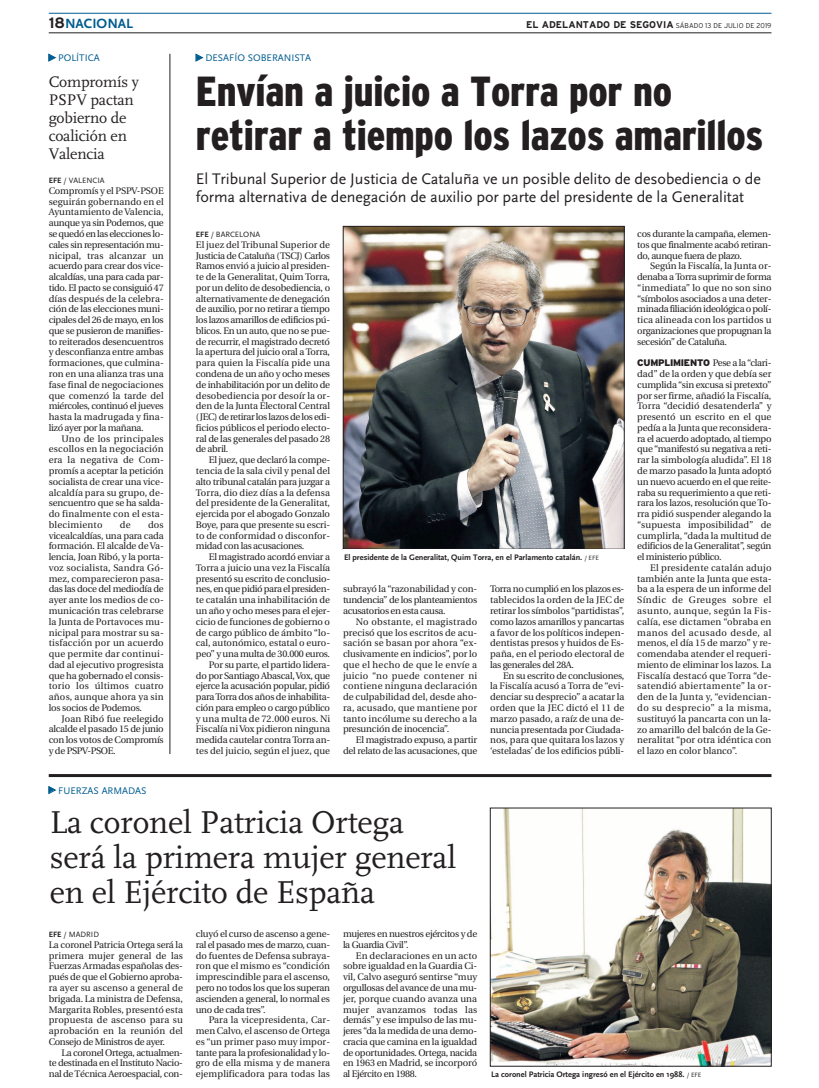
<style>
.page{position:relative;width:819px;height:1088px;background:#fff}
.page>*{position:absolute;margin:0;border:0;box-sizing:border-box;transform-origin:0 0}
.t1{font:900 condensed 42px/44px "Interstate Adobe";letter-spacing:-.005em;color:#231f20}
.t2{font:33px/35px "FF Scala";letter-spacing:-.005em;color:#231f20}
.t3{font:16px/18px "Scala Sans";letter-spacing:-.005em;color:#231f20}
.t4{font:16px/18px "FF Scala";letter-spacing:-.01em;color:#231f20}
.t5{font:700 14px "Scala Sans";color:#005d90}
.t6{font:10px "Scala Sans";color:#005d90}
.t7{font:700 9.8px "Interstate Adobe";color:#231f20}
.t8{font:9.5px/10.8px "Utopia";letter-spacing:-.02em;color:#231f20;text-align:justify}
.t9{font:700 8.3px "Scala Sans";color:#231f20}
.t10{font:8px "Scala Sans";color:#231f20}
.s1{font-family:"Interstate Adobe";font-size:15px;color:#231f20}
.s2{font-weight:300;font-size:7px}
.s3{font-weight:700}
.s4{font-family:"Interstate Adobe";font-weight:900}
.s5{font-weight:400;font-size:6.5px}
</style>
<div class="page">
<hr style="left:49px;top:33px;width:722px;height:1px;background:#231f20">
<hr style="left:49px;top:13px;width:722px;height:1px;background:#005d90">
<img style="left:345px;top:228px;width:277px;height:319px">
<div style="left:343px;top:226px;width:281px;height:323px;border:1px solid #231f20"></div>
<hr style="left:49px;top:774px;width:722px;height:3px;background:#231f20">
<hr style="left:170px;top:54px;width:1px;height:700px;background:#231f20">
<img style="left:492px;top:810px;width:277px;height:254px">
<div style="left:490px;top:808px;width:281px;height:258px;border:1px solid #231f20"></div>
<h3 class="t5" style="left:49px;top:18px;width:86px"><span class="s1">18</span>NACIONAL</h3>
<p class="t7" style="left:526px;top:21px;width:247px">EL ADELANTADO DE SEGOVIA <span class="s2">SÁBADO 13 DE JULIO DE 2019</span></p>
<p class="t6" style="left:49px;top:54px;width:52px">✔ POLÍTICA</p>
<h3 class="t4" style="left:49px;top:74px;width:92px">Compromís y<br>PSPV pactan gobierno de coalición en<br>Valencia</h3>
<p class="t10" style="left:49px;top:177px;width:57px"><span class="s3">EFE</span> / VALENCIA</p>
<p class="t8" style="left:49px;top:185px;width:117px">Compromís y el PSPV-PSOE seguirán gobernando en el Ayuntamiento de Valencia, aunque ya sin Podemos, que se quedó en las elecciones lo&shy;cales sin representación mu&shy;nicipal, tras alcanzar un acuerdo para crear dos vice&shy;alcaldías, una para cada par&shy;tido. El pacto se consiguió 47 días después de la celebra&shy;ción de las elecciones muni&shy;cipales del 26 de mayo, en los que se pusieron de manifies&shy;to reiterados desencuentros y desconfianza entre ambas formaciones, que culmina&shy;ron en una alianza tras una fase final de negociaciones que comenzó la tarde del miércoles, continuó el jueves hasta la madrugada y fina&shy;lizó ayer por la mañana.</p>
<p class="t8" style="left:49px;top:433px;width:117px;text-indent:13px">Uno de los principales escollos en la negociación era la negativa de Com&shy;promís a aceptar la petición socialista de crear una vice&shy;alcaldía para su grupo, de&shy;sencuentro que se ha salda&shy;do finalmente con el esta&shy;blecimiento</p>
<p class="t8" style="left:49px;top:519px;width:117px;text-indent:99px">dos vicealcaldías, una para cada formación. El alcalde de Va&shy;lencia, Joan Ribó, y la porta&shy;voz socialista, Sandra Gó&shy;mez, comparecieron pasa&shy;das las doce del mediodía de ayer ante los medios de co&shy;municación tras celebrarse la Junta de Portavoces mu&shy;nicipal para mostrar su sa&shy;tisfacción por un acuerdo que permite dar continui&shy;dad al ejecutivo progresista que ha gobernado el consis&shy;torio los últimos cuatro años, aunque ahora ya sin los socios de Podemos.</p>
<p class="t8" style="left:49px;top:713px;width:117px;text-indent:13px">Joan Ribó fue reelegido alcalde el pasado 15 de junio con los votos de Compromís y de PSPV-PSOE.</p>
<p class="t8" style="left:120px;top:519px;width:12px">de</p>
<p class="t6" style="left:49px;top:786px;width:99px">✔ FUERZAS ARMADAS</p>
<p class="t6" style="left:196px;top:54px;width:117px">✔ DESAFÍO SOBERANISTA</p>
<h1 class="t1" style="left:196px;top:73px;width:569px">Envían a juicio a Torra por no retirar a tiempo los lazos amarillos</h1>
<h3 class="t3" style="left:196px;top:171px;width:566px">El Tribunal Superior de Justicia de Cataluña ve un posible delito de desobediencia o de forma alternativa de denegación de auxilio por parte del presidente de la Generalitat</h3>
<p class="t10" style="left:196px;top:231px;width:66px"><span class="s3">EFE</span> / BARCELONA</p>
<p class="t8" style="left:196px;top:239px;width:136px">El juez del Tribunal Superior de Justicia de Cataluña (TSCJ) Carlos Ramos envió a juicio al presiden&shy;te de la Generalitat, Quim Torra, por un delito de desobediencia, o alternativamente de denegación de auxilio, por no retirar a tiempo los lazos amarillos de edificios pú&shy;blicos. En un auto, que no se pue&shy;de recurrir, el magistrado decretó la apertura del juicio oral a Torra, para quien la Fiscalía pide una condena de un año y ocho meses de inhabilitación por un delito de desobediencia por desoír la or&shy;den de la Junta Electoral Central (JEC) de retirar los lazos de los edi&shy;ficios públicos el periodo electo&shy;ral de las generales del pasado 28 de abril.</p>
<p class="t8" style="left:196px;top:455px;width:136px;text-indent:13px">El juez, que declaró la compe&shy;tencia de la sala civil y penal del alto tribunal catalán para juzgar a Torra, dio diez días a la defensa del presidente de la Generalitat, ejercida por el abogado Gonzalo Boye, para que presente su escri&shy;to de conformidad o disconfor&shy;midad con las acusaciones.</p>
<p class="t8" style="left:196px;top:552px;width:136px;text-align:right">El magistrado acordó enviar a<br>Torra a juicio una vez la Fiscalía presentó su escrito de conclusio&shy;nes, en que pidió para el presiden&shy;te catalán una inhabilitación de un año y ocho meses para el ejer&shy;cicio de funciones de gobierno o de cargo público de ámbito “lo&shy;cal, autonómico, estatal o euro&shy;peo” y una multa de 30.000 euros.<br>Por su parte, el partido lidera&shy;do por Santiago Abascal, Vox, que ejerce la acusación popular, pidió para Torra dos años de inhabilita&shy;ción para empleo o cargo público y una multa de 72.000 euros. Ni<br>Fiscalía ni Vox pidieron ninguna medida cautelar contra Torra an&shy;tes del juicio, según el juez, que</p>
<p class="t8" style="left:637px;top:229px;width:136px">cos durante la campaña, elemen&shy;tos que finalmente acabó retiran&shy;do, aunque fuera de plazo.</p>
<p class="t8" style="left:637px;top:261px;width:136px;text-indent:13px">Según la Fiscalía, la Junta or&shy;denaba a Torra suprimir de forma “inmediata” lo que no son sino “símbolos asociados a una deter&shy;minada filiación ideológica o polí&shy;tica alineada con los partidos u organizaciones que propugnan la secesión” de Cataluña.</p>
<p class="t8" style="left:637px;top:358px;width:136px"><span class="s4">CUMPLIMIENTO</span> Pese a la “clari&shy;dad” de la orden y que debía ser cumplida “sin excusa si pretexto” por ser firme, añadió la Fiscalía, Torra “decidió desatenderla” y presentó un escrito en el que pedía a la Junta que reconsidera&shy;ra el acuerdo adoptado, al tiempo que “manifestó su negativa a reti&shy;rar la simbología aludida”. El 18 de marzo pasado la Junta adoptó un nuevo acuerdo en el que reite&shy;raba su requerimiento a que reti&shy;rara los lazos, resolución que To&shy;rra pidió suspender alegando la “supuesta imposibilidad” de cumplirla, “dada la multitud de edificios de la Generalitat”, según el ministerio público.</p>
<p class="t8" style="left:637px;top:562px;width:136px;text-indent:13px">El presidente catalán adujo también ante la Junta que esta&shy;ba a la espera de un informe del Síndic de Greuges sobre el asunto, aunque, según la Fis&shy;calía, ese dictamen “obraba en manos del acusado desde, al menos, el día 15 de marzo” y re&shy;comendaba atender el requeri&shy;miento de eliminar los lazos. La Fiscalía destacó que Torra “de&shy;satendió abiertamente” la or&shy;den de la Junta y, “evidencian&shy;do su desprecio” a la misma, sustituyó la pancarta con un la&shy;zo amarillo del balcón de la Ge&shy;neralitat “por otra idéntica con el lazo en color blanco”.</p>
<p class="t9" style="left:344px;top:554px;width:257px">El presidente de la Generalitat, Quim Torra, en el Parlamento catalán. <span class="s5">/ EFE</span></p>
<p class="t8" style="left:343px;top:584px;width:136px">subrayó la “razonabilidad y con&shy;tundencia” de los planteamientos acusatorios en esta causa.</p>
<p class="t8" style="left:343px;top:616px;width:136px;text-indent:13px">No obstante, el magistrado precisó que los escritos de acu&shy;sación se basan por ahora “ex&shy;clusivamente en indicios”, por lo que el hecho de que le envíe a juicio “no puede contener ni contiene ninguna declaración de culpabilidad del, desde aho&shy;ra, acusado, que mantiene por tanto incólume su derecho a la presunción de inocencia”.</p>
<p class="t8" style="left:343px;top:735px;width:136px;text-align:right">El magistrado expuso, a partir del relato de las acusaciones, que</p>
<p class="t8" style="left:490px;top:584px;width:136px">Torra no cumplió en los plazos es&shy;tablecidos la orden de la JEC de retirar los símbolos “partidistas”, como lazos amarillos y pancartas a favor de los políticos indepen&shy;dentistas presos y huidos de Es&shy;paña, en el periodo electoral de las generales del 28A.</p>
<p class="t8" style="left:490px;top:670px;width:136px;text-indent:13px">En su escrito de conclusiones, la Fiscalía acusó a Torra de “evi&shy;denciar su desprecio” a acatar la orden que la JEC dictó el 11 de marzo pasado, a raíz de una de&shy;nuncia presentada por Ciudada&shy;nos, para que quitara los lazos y ‘esteladas’ de los edificios públi-</p>
<h2 class="t2" style="left:50px;top:808px;width:408px">La coronel Patricia Ortega será la primera mujer general en el Ejército de España</h2>
<p class="t10" style="left:49px;top:931px;width:52px"><span class="s3">EFE</span> / MADRID</p>
<p class="t8" style="left:49px;top:939px;width:136px">La coronel Patricia Ortega será la primera mujer general de las Fuerzas Armadas españolas des&shy;pués de que el Gobierno aproba&shy;ra ayer su ascenso a general de brigada. La ministra de Defensa, Margarita Robles, presentó esta propuesta de ascenso para su aprobación en la reunión del Consejo de Ministros de ayer.</p>
<p class="t8" style="left:49px;top:1047px;width:136px;text-indent:13px">La coronel Ortega, actualmen&shy;te destinada en el Instituto Nacio&shy;nal de Técnica Aeroespacial, con-</p>
<p class="t8" style="left:196px;top:929px;width:136px">cluyó el curso de ascenso a gene&shy;ral el pasado mes de marzo, cuan&shy;do fuentes de Defensa subraya&shy;ron que el mismo es “condición imprescindible para el ascenso, pero no todos los que los superan ascienden a general, lo normal es uno de cada tres”.</p>
<p class="t8" style="left:196px;top:1015px;width:136px;text-indent:13px">Para la vicepresidenta, Car&shy;men Calvo, el ascenso de Ortega es “un primer paso muy impor&shy;tante para la profesionalidad y lo&shy;gro de ella misma y de manera ejemplificadora para todas las</p>
<p class="t8" style="left:343px;top:929px;width:136px">mujeres en nuestros ejércitos y de la Guardia Civil”.</p>
<p class="t8" style="left:343px;top:950px;width:136px;text-indent:13px">En declaraciones en un acto sobre igualdad en la Guardia Ci&shy;vil, Calvo aseguró sentirse “muy orgullosas del avance de una mu&shy;jer, porque cuando avanza una mujer avanzamos todas las demás” y ese impulso de las mu&shy;jeres “da la medida de una demo&shy;cracia que camina en la igualdad de oportunidades. Ortega, nacida en 1963 en Madrid, se incorporó al Ejército en 1988.</p>
<p class="t9" style="left:491px;top:1071px;width:212px">La coronel Patricia Ortega ingresó en el Ejército en 1988. <span class="s5">/ EFE</span></p>
</div>
